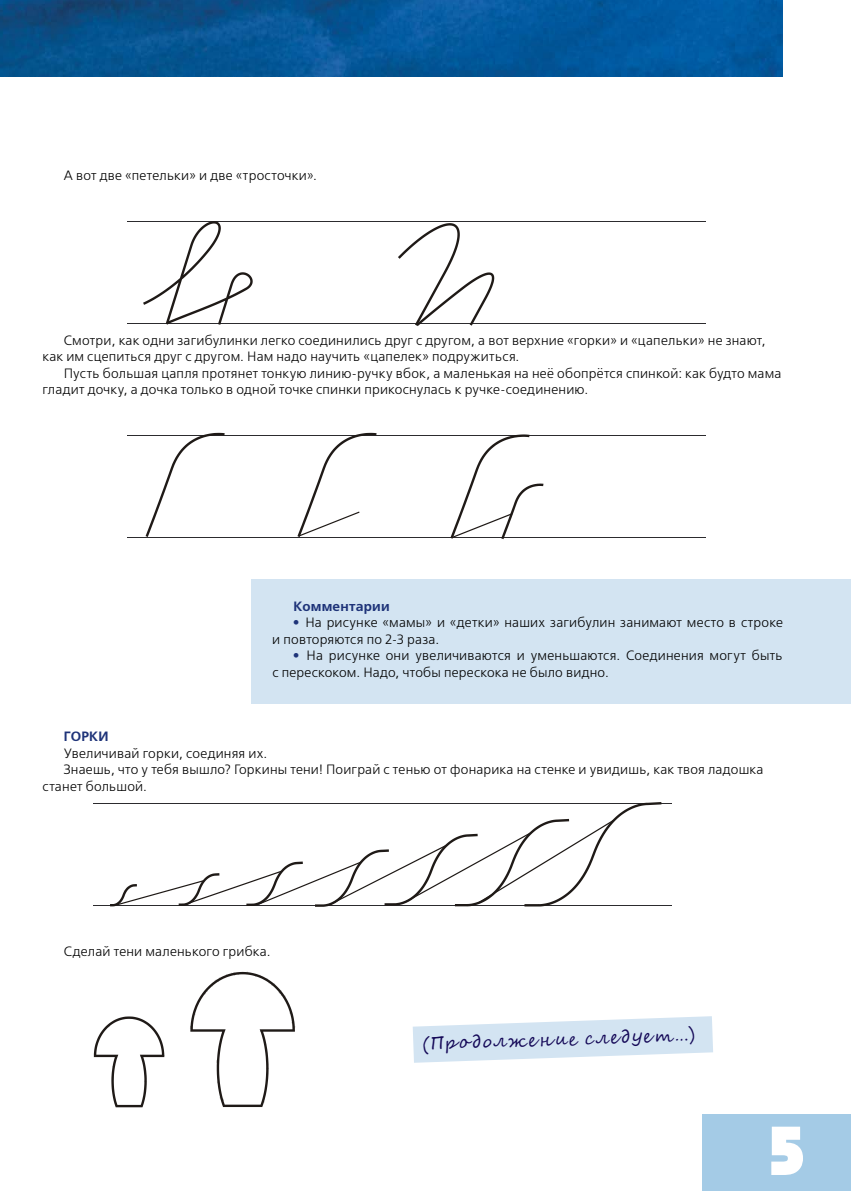
<style>
.page{position:relative;width:851px;height:1191px;background:#fff}
.page>*{position:absolute;margin:0;border:0;box-sizing:border-box;transform-origin:0 0}
.t1{font:800 69px "Bauhaus C";color:#fff}
.t2{font:18px "Segoe Script";color:#150958}
.t3{font:13.5px/16.5px "Free Set C";letter-spacing:.015em;color:#000}
.t4{font:700 13.5px "Free Set C";letter-spacing:.02em;color:#1e3379}
.s1{font-weight:700;color:#1e3379}
</style>
<div class="page">
<div style="left:702px;top:1114px;width:148px;height:77px;background:#a4cbe6"></div>
<div style="left:251px;top:579px;width:599px;height:124px;background:#d3e4f2"></div>
<svg style="left:412px;top:1016px;width:301px;height:46px"></svg>
<hr style="left:128px;top:221px;width:578px;height:1px;background:#2c2b2e">
<hr style="left:128px;top:324px;width:578px;height:1px;background:#2c2b2e">
<svg style="left:398px;top:223px;width:96px;height:103px"></svg>
<svg style="left:143px;top:221px;width:110px;height:104px"></svg>
<hr style="left:128px;top:435px;width:578px;height:1px;background:#2c2b2e">
<hr style="left:128px;top:537px;width:578px;height:1px;background:#2c2b2e">
<svg style="left:145px;top:433px;width:80px;height:104px"></svg>
<svg style="left:450px;top:434px;width:93px;height:105px"></svg>
<svg style="left:297px;top:433px;width:79px;height:104px"></svg>
<hr style="left:94px;top:803px;width:578px;height:1px;background:#2c2b2e">
<hr style="left:94px;top:905px;width:578px;height:1px;background:#2c2b2e">
<svg style="left:110px;top:802px;width:551px;height:104px"></svg>
<svg style="left:94px;top:1016px;width:70px;height:91px"></svg>
<svg style="left:190px;top:972px;width:105px;height:135px"></svg>
<img style="left:0;top:0;width:782px;height:77px">
<p class="t3" style="left:64px;top:168px;width:255px">А вот две «петельки» и две «тросточки».</p>
<p class="t3" style="left:43px;top:333px;width:724px;text-indent:21px">Смотри, как одни загибулинки легко соединились друг с другом, а вот верхние «горки» и «цапельки» не знают, как им сцепиться друг с другом. Нам надо научить «цапелек» подружиться.</p>
<p class="t3" style="left:43px;top:366px;width:740px;text-indent:21px">Пусть большая цапля протянет тонкую линию-ручку вбок, а маленькая на неё обопрётся спинкой: как будто мама гладит дочку, а дочка только в одной точке спинки прикоснулась к ручке-соединению.</p>
<p class="t4" style="left:293px;top:598px;width:98px">Комментарии</p>
<p class="t3" style="left:272px;top:615px;width:512px;text-indent:21px"><span class="s1">•</span> На рисунке «мамы» и «детки» наших загибулин занимают место в строке и повторяются по 2-3 раза.</p>
<p class="t3" style="left:272px;top:648px;width:512px;text-indent:21px"><span class="s1">•</span> На рисунке они увеличиваются и уменьшаются. Соединения могут быть с перескоком. Надо, чтобы перескока не было видно.</p>
<p class="t4" style="left:64px;top:728px;width:46px">ГОРКИ</p>
<p class="t3" style="left:64px;top:745px;width:205px">Увеличивай горки, соединяя их.</p>
<p class="t3" style="left:64px;top:762px;width:701px">Знаешь, что у тебя вышло? Горкины тени! Поиграй с тенью от фонарика на стенке и увидишь, как твоя ладошка</p>
<p class="t3" style="left:43px;top:778px;width:106px">станет большой.</p>
<p class="t3" style="left:64px;top:943px;width:208px">Сделай тени маленького грибка.</p>
<h2 class="t2" style="left:422px;top:1028px;width:274px;rotate:-2deg">(Продолжение следует…)</h2>
<h1 class="t1" style="left:767px;top:1109px;width:41px">5</h1>
</div>
